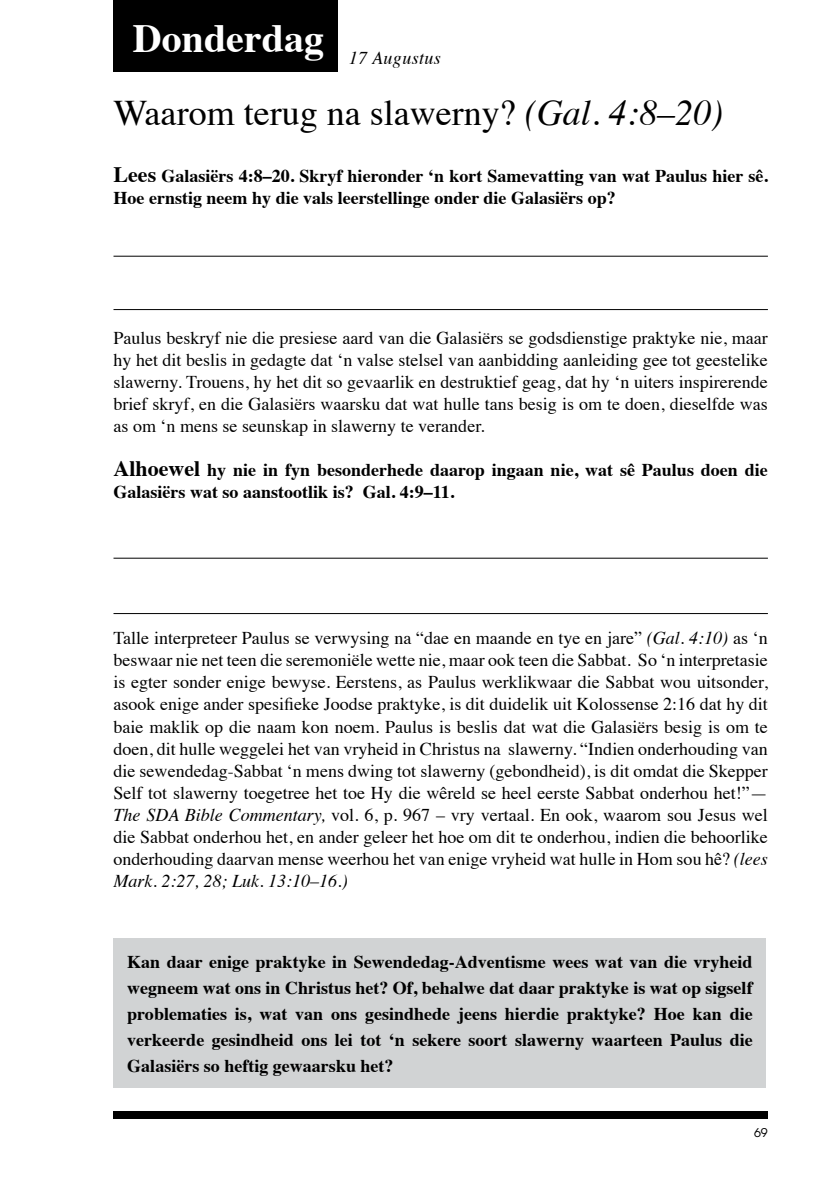
<style>
.page{position:relative;width:840px;height:1191px;background:#fff}
.page>*{position:absolute;margin:0;border:0;box-sizing:border-box;transform-origin:0 0}
.t1{font:700 40px "Times";color:#fff}
.t2{font:36px "Times";color:#000}
.t3{font:18px/22px "Times";color:#000;text-align:justify}
.t4{font:700 18px/26px "Times";color:#000}
.t5{font:italic 18px "Times";letter-spacing:.02em;color:#000}
.t6{font:12px "ITC Avant Garde Std";color:#000}
.s1{font-style:italic}
.s2{font-size:22px}
</style>
<div class="page">
<div style="left:113px;top:1111px;width:654px;height:8px;background:#000"></div>
<div style="left:113px;top:0;width:225px;height:71px;background:#000"></div>
<hr style="left:113px;top:256px;width:654px;height:1px;background:#000">
<hr style="left:113px;top:557px;width:654px;height:1px;background:#000">
<hr style="left:113px;top:309px;width:654px;height:1px;background:#000">
<hr style="left:113px;top:613px;width:654px;height:1px;background:#000">
<div style="left:113px;top:937px;width:652px;height:150px;background:#d1d3d4"></div>
<h1 class="t1" style="left:133px;top:0;width:193px">Donderdag</h1>
<p class="t5" style="left:349px;top:42px;width:93px">17 Augustus</p>
<h2 class="t2" style="left:113px;top:80px;width:610px">Waarom terug na slawerny? <span class="s1">(Gal. 4:8–20)</span></h2>
<p class="t4" style="left:113px;top:163px;width:655px;line-height:22px"><span class="s2">Lees</span> Galasiërs 4:8–20. Skryf hieronder ‘n kort Samevatting van wat Paulus hier sê.<br>Hoe ernstig neem hy die vals leerstellinge onder die Galasiërs op?</p>
<p class="t3" style="left:113px;top:326px;width:655px">Paulus beskryf nie die presiese aard van die Galasiërs se godsdienstige praktyke nie, maar hy het dit beslis in gedagte dat ‘n valse stelsel van aanbidding aanleiding gee tot geestelike slawerny. Trouens, hy het dit so gevaarlik en destruktief geag, dat hy ‘n uiters inspirerende brief skryf, en die Galasiërs waarsku dat wat hulle tans besig is om te doen, dieselfde was as om ‘n mens se seunskap in slawerny te verander.</p>
<p class="t4" style="left:113px;top:457px;width:655px;line-height:22px"><span class="s2">Alhoewel</span> hy nie in fyn besonderhede daarop ingaan nie, wat sê Paulus doen die<br>Galasiërs wat so aanstootlik is? Gal. 4:9–11.</p>
<p class="t3" style="left:113px;top:626px;width:655px">Talle interpreteer Paulus se verwysing na “dae en maande en tye en jare” <span class="s1">(Gal. 4:10)</span> as ‘n beswaar nie net teen die seremoniële wette nie, maar ook teen die Sabbat. So ‘n interpretasie is egter sonder enige bewyse. Eerstens, as Paulus werklikwaar die Sabbat wou uitsonder, asook enige ander spesifieke Joodse praktyke, is dit duidelik uit Kolossense 2:16 dat hy dit baie maklik op die naam kon noem. Paulus is beslis dat wat die Galasiërs besig is om te doen, dit hulle weggelei het van vryheid in Christus na slawerny. “Indien onderhouding van die sewendedag-Sabbat ‘n mens dwing tot slawerny (gebondheid), is dit omdat die Skepper Self tot slawerny toegetree het toe Hy die wêreld se heel eerste Sabbat onderhou het!”— <span class="s1">The SDA Bible Commentary,</span> vol. 6, p. 967 – vry vertaal. En ook, waarom sou Jesus wel die Sabbat onderhou het, en ander geleer het hoe om dit te onderhou, indien die behoorlike onderhouding daarvan mense weerhou het van enige vryheid wat hulle in Hom sou hê? <span class="s1">(lees Mark. 2:27, 28; Luk. 13:10–16.)</span></p>
<p class="t4" style="left:127px;top:947px;width:626px;text-align:justify">Kan daar enige praktyke in Sewendedag-Adventisme wees wat van die vryheid wegneem wat ons in Christus het? Of, behalwe dat daar praktyke is wat op sigself problematies is, wat van ons gesindhede jeens hierdie praktyke? Hoe kan die verkeerde gesindheid ons lei tot ‘n sekere soort slawerny waarteen Paulus die Galasiërs so heftig gewaarsku het?</p>
<p class="t6" style="left:753px;top:1125px;width:15px">69</p>
</div>
